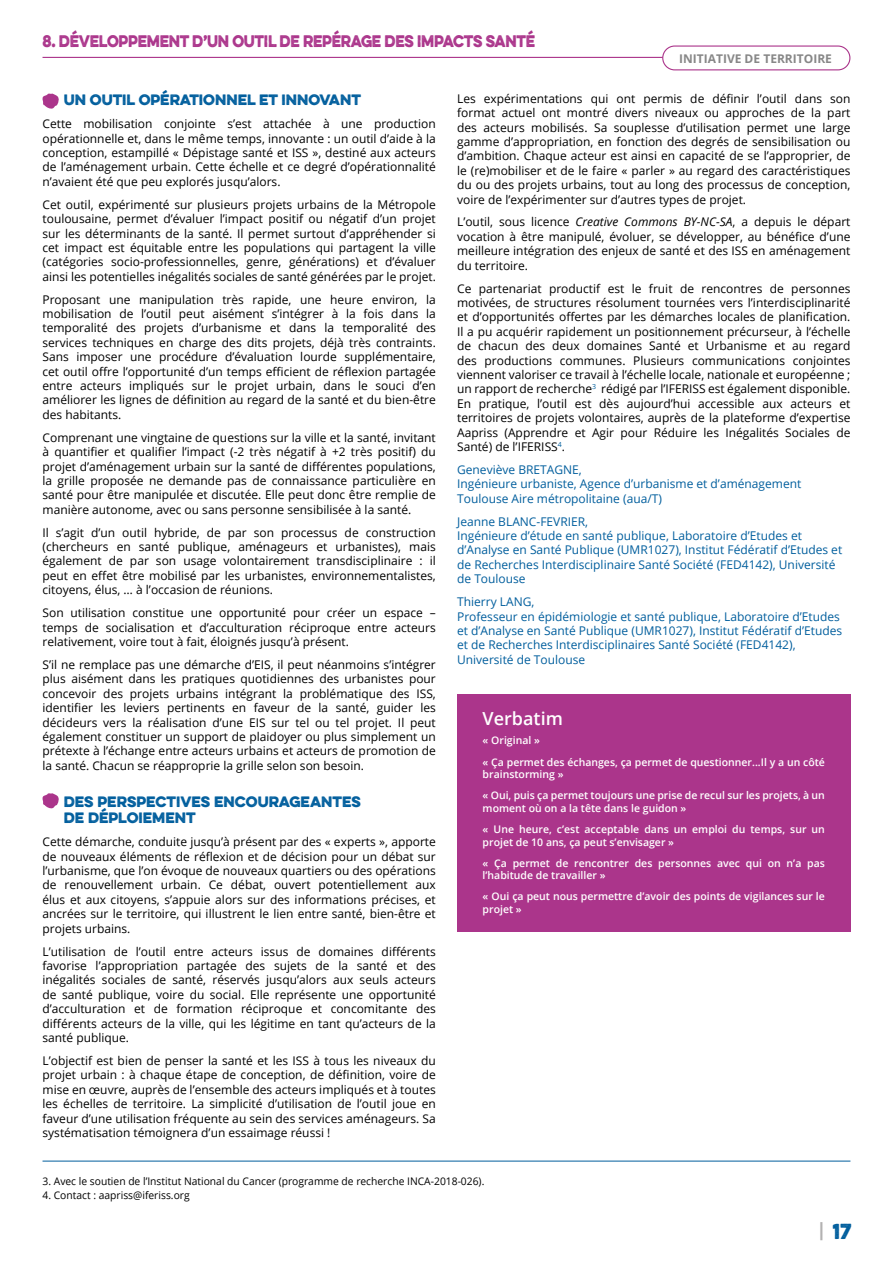
<style>
.page{position:relative;width:893px;height:1263px;background:#fff}
.page>*{position:absolute;margin:0;border:0;box-sizing:border-box;transform-origin:0 0}
.t1{font:700 19.5px "Eveleth Dot";color:#005e9d}
.Titres_encarts{font:600 18px "Open Sans";color:#fff}
.Texte_courant{font:700 15px "Eveleth Dot";letter-spacing:-.02em;color:#ab358b;scale:.9 1}
.Sous-titres_bleu{font:700 13.5px/16.2px "Eveleth Dot";color:#005e9d}
.Texte_courant-2{font:12px/14.4px "Open Sans";color:#000;text-align:justify}
.Texte_courant-3{font:12px/14.4px "Open Sans";color:#005e9d}
.Texte_courant-4{font:700 12px "Open Sans";color:#878787}
.Textes_encart{font:600 10.5px/12.6px "Open Sans";color:#fff}
.Notes_bas_de_page{font:10.5px "Open Sans";color:#000}
.s1{font-style:italic}
</style>
<div class="page">
<svg style="left:42px;top:93px;width:17px;height:16px"></svg>
<svg style="left:42px;top:793px;width:17px;height:16px"></svg>
<hr style="left:43px;top:57px;width:678px;height:1px;background:#ab358b">
<div style="left:663px;top:46px;width:187px;height:24px;background:#fff;border-radius:12px"></div>
<div style="left:662px;top:45px;width:188px;height:25px;border:1px solid #ab358b;border-radius:12px"></div>
<hr style="left:43px;top:1161px;width:807px;height:1px;background:#005e9d">
<div style="left:457px;top:694px;width:393px;height:237px;background:#ab358b"></div>
<p class="Texte_courant" style="left:43px;top:30px;width:549px">8. DÉVELOPPEMENT D’UN OUTIL DE REPÉRAGE DES IMPACTS SANTÉ</p>
<p class="Texte_courant-4" style="left:679px;top:50px;width:154px">INITIATIVE DE TERRITOIRE</p>
<p class="Sous-titres_bleu" style="left:64px;top:91px;width:299px">UN OUTIL OPÉRATIONNEL ET INNOVANT</p>
<p class="Texte_courant-2" style="left:43px;top:116px;width:395px">Cette mobilisation conjointe s’est attachée à une production opérationnelle et, dans le même temps, innovante : un outil d’aide à la conception, estampillé « Dépistage santé et ISS », destiné aux acteurs de l’aménagement urbain. Cette échelle et ce degré d’opérationnalité n’avaient été que peu explorés jusqu’alors.</p>
<p class="Texte_courant-2" style="left:43px;top:197px;width:395px">Cet outil, expérimenté sur plusieurs projets urbains de la Métropole toulousaine, permet d’évaluer l’impact positif ou négatif d’un projet sur les déterminants de la santé. Il permet surtout d’appréhender si cet impact est équitable entre les populations qui partagent la ville (catégories socio-professionnelles, genre, générations) et d’évaluer ainsi les potentielles inégalités sociales de santé générées par le projet.</p>
<p class="Texte_courant-2" style="left:43px;top:292px;width:395px">Proposant une manipulation très rapide, une heure environ, la mobilisation de l’outil peut aisément s’intégrer à la fois dans la temporalité des projets d’urbanisme et dans la temporalité des services techniques en charge des dits projets, déjà très contraints.<br>Sans imposer une procédure d’évaluation lourde supplémentaire, cet outil offre l’opportunité d’un temps efficient de réflexion partagée entre acteurs impliqués sur le projet urbain, dans le souci d’en améliorer les lignes de définition au regard de la santé et du bien-être des habitants.</p>
<p class="Texte_courant-2" style="left:43px;top:430px;width:395px">Comprenant une vingtaine de questions sur la ville et la santé, invitant à quantifier et qualifier l’impact (-2 très négatif à +2 très positif) du projet d’aménagement urbain sur la santé de différentes populations, la grille proposée ne demande pas de connaissance particulière en santé pour être manipulée et discutée. Elle peut donc être remplie de manière autonome, avec ou sans personne sensibilisée à la santé.</p>
<p class="Texte_courant-2" style="left:43px;top:525px;width:395px">Il s’agit d’un outil hybride, de par son processus de construction (chercheurs en santé publique, aménageurs et urbanistes), mais également de par son usage volontairement transdisciplinaire : il peut en effet être mobilisé par les urbanistes, environnementalistes, citoyens, élus, … à l’occasion de réunions.</p>
<p class="Texte_courant-2" style="left:43px;top:605px;width:395px">Son utilisation constitue une opportunité pour créer un espace – temps de socialisation et d’acculturation réciproque entre acteurs relativement, voire tout à fait, éloignés jusqu’à présent.</p>
<p class="Texte_courant-2" style="left:43px;top:657px;width:395px">S’il ne remplace pas une démarche d’EIS, il peut néanmoins s’intégrer plus aisément dans les pratiques quotidiennes des urbanistes pour concevoir des projets urbains intégrant la problématique des ISS, identifier les leviers pertinents en faveur de la santé, guider les décideurs vers la réalisation d’une EIS sur tel ou tel projet. Il peut également constituer un support de plaidoyer ou plus simplement un prétexte à l’échange entre acteurs urbains et acteurs de promotion de la santé. Chacun se réapproprie la grille selon son besoin.</p>
<p class="Sous-titres_bleu" style="left:64px;top:793px;width:299px">DES PERSPECTIVES ENCOURAGEANTES<br>DE DÉPLOIEMENT</p>
<p class="Texte_courant-2" style="left:43px;top:834px;width:395px">Cette démarche, conduite jusqu’à présent par des « experts », apporte de nouveaux éléments de réflexion et de décision pour un débat sur l’urbanisme, que l’on évoque de nouveaux quartiers ou des opérations de renouvellement urbain. Ce débat, ouvert potentiellement aux élus et aux citoyens, s’appuie alors sur des informations précises, et ancrées sur le territoire, qui illustrent le lien entre santé, bien-être et projets urbains.</p>
<p class="Texte_courant-2" style="left:43px;top:944px;width:395px">L’utilisation de l’outil entre acteurs issus de domaines différents favorise l’appropriation partagée des sujets de la santé et des inégalités sociales de santé, réservés jusqu’alors aux seuls acteurs de santé publique, voire du social. Elle représente une opportunité d’acculturation et de formation réciproque et concomitante des différents acteurs de la ville, qui les légitime en tant qu’acteurs de la santé publique.</p>
<p class="Texte_courant-2" style="left:43px;top:1053px;width:395px">L’objectif est bien de penser la santé et les ISS à tous les niveaux du projet urbain : à chaque étape de conception, de définition, voire de mise en œuvre, auprès de l’ensemble des acteurs impliqués et à toutes les échelles de territoire. La simplicité d’utilisation de l’outil joue en faveur d’une utilisation fréquente au sein des services aménageurs. Sa systématisation témoignera d’un essaimage réussi !</p>
<p class="Texte_courant-2" style="left:457px;top:91px;width:395px">Les expérimentations qui ont permis de définir l’outil dans son format actuel ont montré divers niveaux ou approches de la part des acteurs mobilisés. Sa souplesse d’utilisation permet une large gamme d’appropriation, en fonction des degrés de sensibilisation ou d’ambition. Chaque acteur est ainsi en capacité de se l’approprier, de le (re)mobiliser et de le faire « parler » au regard des caractéristiques du ou des projets urbains, tout au long des processus de conception, voire de l’expérimenter sur d’autres types de projet.</p>
<p class="Texte_courant-2" style="left:457px;top:215px;width:395px">L’outil, sous licence <span class="s1">Creative Commons BY-NC-SA</span>, a depuis le départ vocation à être manipulé, évoluer, se développer, au bénéfice d’une meilleure intégration des enjeux de santé et des ISS en aménagement du territoire.</p>
<p class="Texte_courant-2" style="left:457px;top:281px;width:395px">Ce partenariat productif est le fruit de rencontres de personnes motivées, de structures résolument tournées vers l’interdisciplinarité et d’opportunités offertes par les démarches locales de planification.<br>Il a pu acquérir rapidement un positionnement précurseur, à l’échelle de chacun des deux domaines Santé et Urbanisme et au regard des productions communes. Plusieurs communications conjointes viennent valoriser ce travail à l’échelle locale, nationale et européenne ; un rapport de recherche<sup>3</sup> rédigé par l’IFERISS est également disponible.<br>En pratique, l’outil est dès aujourd’hui accessible aux acteurs et territoires de projets volontaires, auprès de la plateforme d’expertise Aapriss (Apprendre et Agir pour Réduire les Inégalités Sociales de Santé) de l’IFERISS<sup>4</sup>.</p>
<p class="Texte_courant-3" style="left:457px;top:462px;width:346px">Geneviève BRETAGNE,<br>Ingénieure urbaniste, Agence d’urbanisme et d’aménagement<br>Toulouse Aire métropolitaine (aua/T)</p>
<p class="Texte_courant-3" style="left:457px;top:514px;width:387px">Jeanne BLANC-FEVRIER,<br>Ingénieure d’étude en santé publique, Laboratoire d’Etudes et d’Analyse en Santé Publique (UMR1027), Institut Fédératif d’Etudes et de Recherches Interdisciplinaire Santé Société (FED4142), Université de Toulouse</p>
<p class="Texte_courant-3" style="left:457px;top:594px;width:387px">Thierry LANG,<br>Professeur en épidémiologie et santé publique, Laboratoire d’Etudes et d’Analyse en Santé Publique (UMR1027), Institut Fédératif d’Etudes et de Recherches Interdisciplinaires Santé Société (FED4142), Université de Toulouse</p>
<p class="Titres_encarts" style="left:483px;top:706px;width:82px">Verbatim</p>
<p class="Textes_encart" style="left:483px;top:734px;width:59px">« Original »</p>
<p class="Textes_encart" style="left:483px;top:755px;width:344px">« Ça permet des échanges, ça permet de questionner...Il y a un côté brainstorming »</p>
<p class="Textes_encart" style="left:483px;top:789px;width:344px">« Oui, puis ça permet toujours une prise de recul sur les projets, à un moment où on a la tête dans le guidon »</p>
<p class="Textes_encart" style="left:483px;top:823px;width:344px">« Une heure, c’est acceptable dans un emploi du temps, sur un projet de 10 ans, ça peut s’envisager »</p>
<p class="Textes_encart" style="left:483px;top:856px;width:344px">« Ça permet de rencontrer des personnes avec qui on n’a pas l’habitude de travailler »</p>
<p class="Textes_encart" style="left:483px;top:890px;width:344px">« Oui ça peut nous permettre d’avoir des points de vigilances sur le projet »</p>
<p class="Notes_bas_de_page" style="left:43px;top:1173px;width:443px">3. Avec le soutien de l’Institut National du Cancer (programme de recherche INCA-2018-026).</p>
<p class="Notes_bas_de_page" style="left:43px;top:1188px;width:149px">4. Contact : aapriss@iferiss.org</p>
<h1 class="t1" style="left:816px;top:1217px;width:37px"><sup>|</sup> 17</h1>
</div>
